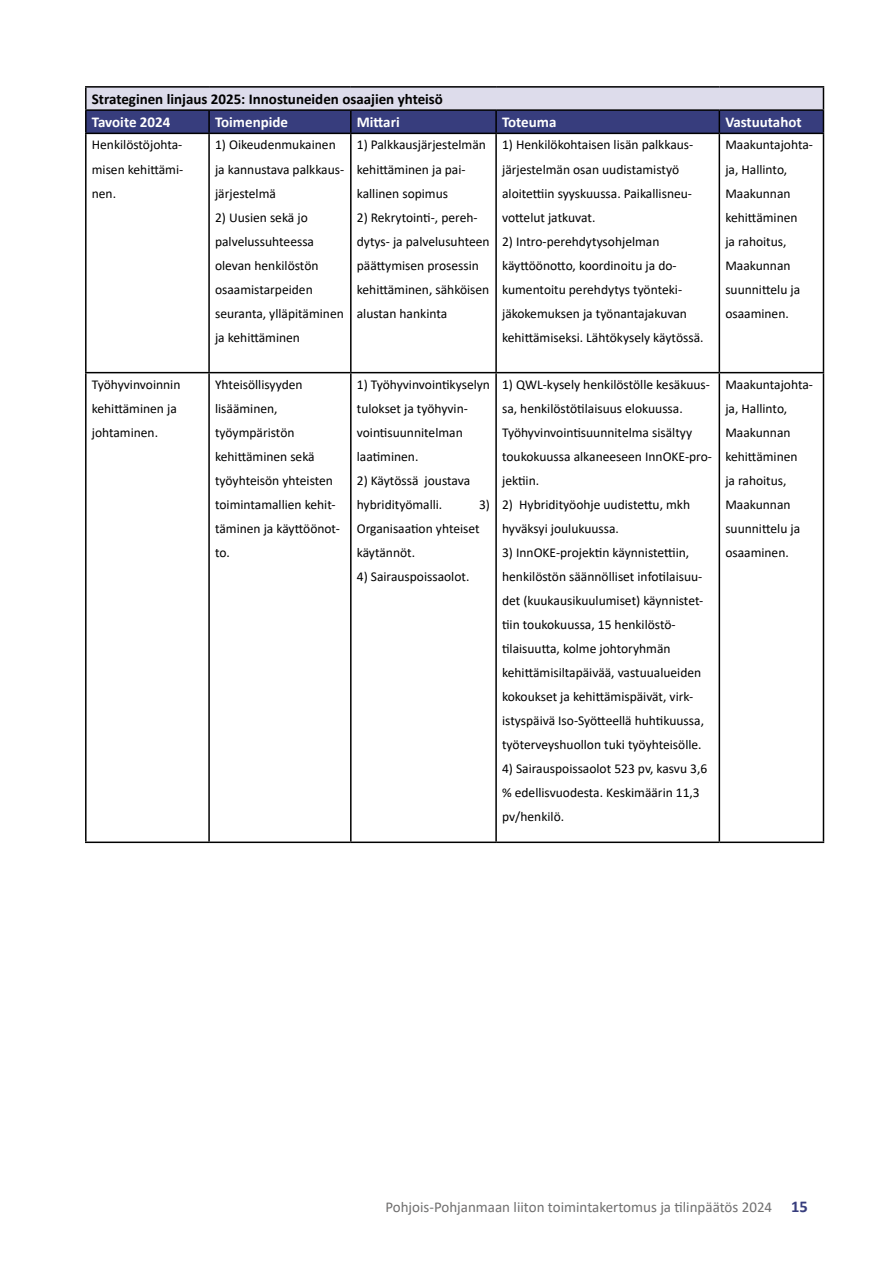
<style>
.page{position:relative;width:893px;height:1263px;background:#fff}
.page>*{position:absolute;margin:0;border:0;box-sizing:border-box;transform-origin:0 0}
.t1{font:15px "Calibri";color:#706f6f}
.P__leipis{font:700 15px "Calibri";color:#000}
.P__leipis-2{font:700 15px "Calibri";color:#fff}
.P__leipis-3{font:13.5px/24px "Calibri";color:#000}
.s1{font-weight:700;font-size:16.5px;color:#373d7d}
</style>
<div class="page">
<hr style="left:85px;top:86px;width:124px;height:2px;background:#000">
<hr style="left:85px;top:88px;width:2px;height:21px;background:#000">
<hr style="left:209px;top:86px;width:142px;height:2px;background:#000">
<hr style="left:351px;top:86px;width:145px;height:2px;background:#000">
<hr style="left:496px;top:86px;width:223px;height:2px;background:#000">
<hr style="left:719px;top:86px;width:105px;height:2px;background:#000">
<hr style="left:85px;top:109px;width:124px;height:2px;background:#000">
<hr style="left:85px;top:111px;width:2px;height:22px;background:#000">
<svg style="left:86px;top:88px;width:738px;height:45px;background:#8285ab"></svg>
<hr style="left:85px;top:133px;width:124px;height:1px;background:#000">
<hr style="left:85px;top:134px;width:2px;height:238px;background:#000">
<hr style="left:209px;top:133px;width:142px;height:1px;background:#000">
<hr style="left:208px;top:134px;width:2px;height:238px;background:#000">
<hr style="left:351px;top:133px;width:145px;height:1px;background:#000">
<hr style="left:350px;top:134px;width:2px;height:238px;background:#000">
<hr style="left:496px;top:133px;width:223px;height:1px;background:#000">
<hr style="left:495px;top:134px;width:2px;height:238px;background:#000">
<hr style="left:719px;top:133px;width:105px;height:1px;background:#000">
<hr style="left:719px;top:134px;width:1px;height:238px;background:#000">
<hr style="left:823px;top:134px;width:1px;height:238px;background:#000">
<hr style="left:85px;top:372px;width:124px;height:1px;background:#000">
<hr style="left:85px;top:373px;width:2px;height:468px;background:#000">
<hr style="left:209px;top:372px;width:142px;height:1px;background:#000">
<hr style="left:208px;top:373px;width:2px;height:468px;background:#000">
<hr style="left:351px;top:372px;width:145px;height:1px;background:#000">
<hr style="left:350px;top:373px;width:2px;height:468px;background:#000">
<hr style="left:496px;top:372px;width:223px;height:1px;background:#000">
<hr style="left:495px;top:373px;width:2px;height:468px;background:#000">
<hr style="left:719px;top:372px;width:105px;height:1px;background:#000">
<hr style="left:719px;top:373px;width:1px;height:468px;background:#000">
<hr style="left:823px;top:373px;width:1px;height:468px;background:#000">
<hr style="left:85px;top:841px;width:124px;height:2px;background:#000">
<hr style="left:209px;top:841px;width:142px;height:2px;background:#000">
<hr style="left:351px;top:841px;width:145px;height:2px;background:#000">
<hr style="left:496px;top:841px;width:223px;height:2px;background:#000">
<hr style="left:719px;top:841px;width:105px;height:2px;background:#000">
<p class="P__leipis" style="left:92px;top:89px;width:353px">Strateginen linjaus 2025: Innostuneiden osaajien yhteisö</p>
<p class="P__leipis-2" style="left:92px;top:112px;width:80px">Tavoite 2024</p>
<p class="P__leipis-2" style="left:215px;top:112px;width:75px">Toimenpide</p>
<p class="P__leipis-2" style="left:357px;top:112px;width:44px">Mittari</p>
<p class="P__leipis-2" style="left:502px;top:112px;width:56px">Toteuma</p>
<p class="P__leipis-2" style="left:725px;top:112px;width:78px">Vastuutahot</p>
<p class="P__leipis-3" style="left:92px;top:133px;width:93px;text-align:justify">Henkilöstöjohta&shy;misen kehittämi&shy;nen.</p>
<p class="P__leipis-3" style="left:215px;top:133px;width:131px">1) Oikeudenmukainen ja kannustava palkkaus&shy;järjestelmä</p>
<p class="P__leipis-3" style="left:215px;top:205px;width:130px">2) Uusien sekä jo palvelussuhteessa olevan henkilöstön osaamistarpeiden seuranta, ylläpitäminen ja kehittäminen</p>
<p class="P__leipis-3" style="left:357px;top:133px;width:131px">1) Palkkausjärjestelmän kehittäminen ja pai&shy;kallinen sopimus</p>
<p class="P__leipis-3" style="left:357px;top:205px;width:134px">2) Rekrytointi-, pereh&shy;dytys- ja palvelusuhteen päättymisen prosessin kehittäminen, sähköisen alustan hankinta</p>
<p class="P__leipis-3" style="left:502px;top:133px;width:193px">1) Henkilökohtaisen lisän palkkaus&shy;järjestelmän osan uudistamistyö aloitettiin syyskuussa. Paikallisneu&shy;vottelut jatkuvat.</p>
<p class="P__leipis-3" style="left:502px;top:229px;width:203px">2) Intro-perehdytysohjelman käyttöönotto, koordinoitu ja do&shy;kumentoitu perehdytys työnteki&shy;jäkokemuksen ja työnantajakuvan kehittämiseksi. Lähtökysely käytössä.</p>
<p class="P__leipis-3" style="left:725px;top:133px;width:89px">Maakuntajohta&shy;ja, Hallinto,<br>Maakunnan kehittäminen<br>ja rahoitus,<br>Maakunnan suunnittelu ja osaaminen.</p>
<p class="P__leipis-3" style="left:92px;top:372px;width:90px">Työhyvinvoinnin kehittäminen ja johtaminen.</p>
<p class="P__leipis-3" style="left:215px;top:372px;width:126px">Yhteisöllisyyden lisääminen, työympäristön kehittäminen sekä työyhteisön yhteisten toimintamallien kehit&shy;täminen ja käyttöönot&shy;to.</p>
<p class="P__leipis-3" style="left:357px;top:372px;width:135px">1) Työhyvinvointikyselyn tulokset ja työhyvin&shy;vointisuunnitelman laatiminen.</p>
<p class="P__leipis-3" style="left:357px;top:468px;width:115px">2) Käytössä joustava hybridityömalli.</p>
<p class="P__leipis-3" style="left:357px;top:492px;width:135px;text-indent:122px">3)<br>Organisaation yhteiset käytännöt.</p>
<p class="P__leipis-3" style="left:357px;top:564px;width:114px">4) Sairauspoissaolot.</p>
<p class="P__leipis-3" style="left:502px;top:372px;width:211px">1) QWL-kysely henkilöstölle kesäkuus&shy;sa, henkilöstötilaisuus elokuussa.<br>Työhyvinvointisuunnitelma sisältyy toukokuussa alkaneeseen InnOKE-pro&shy;jektiin.</p>
<p class="P__leipis-3" style="left:502px;top:492px;width:190px">2) Hybridityöohje uudistettu, mkh hyväksyi joulukuussa.</p>
<p class="P__leipis-3" style="left:502px;top:540px;width:203px">3) InnOKE-projektin käynnistettiin, henkilöstön säännölliset infotilaisuu&shy;det (kuukausikuulumiset) käynnistet&shy;tiin toukokuussa, 15 henkilöstö&shy;tilaisuutta, kolme johtoryhmän kehittämisiltapäivää, vastuualueiden kokoukset ja kehittämispäivät, virk&shy;istyspäivä Iso-Syötteellä huhtikuussa, työterveyshuollon tuki työyhteisölle.</p>
<p class="P__leipis-3" style="left:502px;top:756px;width:207px">4) Sairauspoissaolot 523 pv, kasvu 3,6 % edellisvuodesta. Keskimäärin 11,3 pv/henkilö.</p>
<p class="P__leipis-3" style="left:725px;top:372px;width:89px">Maakuntajohta&shy;ja, Hallinto,<br>Maakunnan kehittäminen<br>ja rahoitus,<br>Maakunnan suunnittelu ja osaaminen.</p>
<p class="t1" style="left:385px;top:1196px;width:424px">Pohjois-Pohjanmaan liiton toimintakertomus ja tilinpäätös 2024 <span class="s1">15</span></p>
</div>
